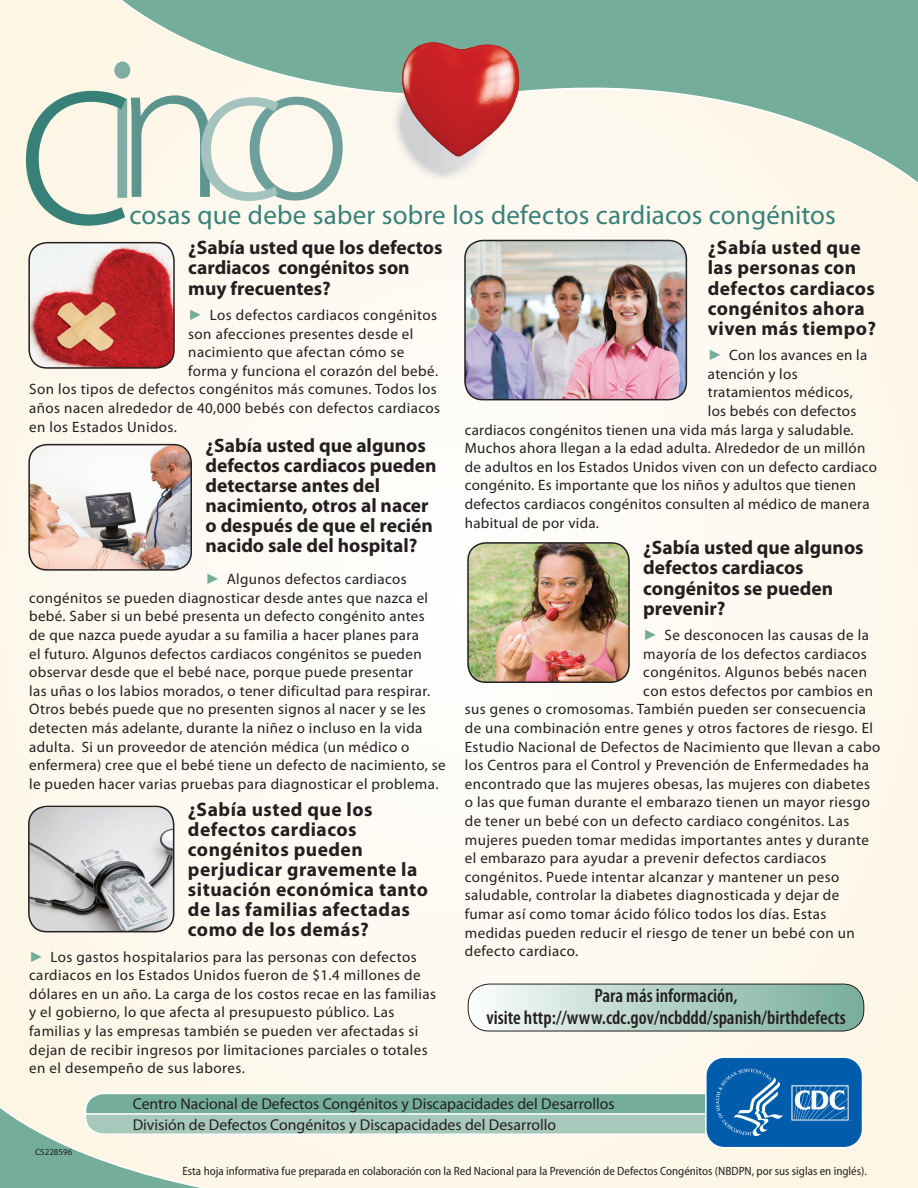
<style>
.page{position:relative;width:918px;height:1188px;background:#fef9f1}
.page>*{position:absolute;margin:0;border:0;box-sizing:border-box;transform-origin:0 0}
.t1{font:27px "Myriad Pro";letter-spacing:.005em;color:#388178}
.t2{font:700 19.5px/20.1px "Myriad Pro";color:#231f20}
.t3{font:700 19.5px/20.1px "Myriad Pro";letter-spacing:.025em;color:#231f20}
.t4{font:700 19.5px/20.1px "Myriad Pro";letter-spacing:.02em;color:#231f20}
.t5{font:600 condensed 19.5px/21.6px "Myriad Pro";color:#231f20;text-align:center}
.t6{font:15.75px/21.3px "Myriad Pro";color:#231f20}
.t7{font:15px/18.6px "Myriad Pro";letter-spacing:.03em;color:#231f20}
.t8{font:semi-condensed 12px "Myriad Pro";color:#231f20}
.t9{font:9px "Myriad Pro";color:#231f20}
.s1{font-family:"Impact";color:#74ad99}
</style>
<div class="page">
<svg style="left:116px;top:0;width:802px;height:187px"></svg>
<img style="left:29px;top:243px;width:145px;height:125px">
<div style="left:28px;top:242px;width:147px;height:127px;border:2px solid #231f20;border-radius:18px"></div>
<img style="left:465px;top:241px;width:221px;height:159px">
<div style="left:464px;top:240px;width:223px;height:160px;border:2px solid #231f20;border-radius:18px"></div>
<img style="left:468px;top:543px;width:161px;height:139px">
<div style="left:467px;top:542px;width:163px;height:141px;border:2px solid #231f20;border-radius:18px"></div>
<img style="left:29px;top:445px;width:162px;height:123px">
<div style="left:28px;top:444px;width:164px;height:127px;border:2px solid #231f20;border-radius:18px"></div>
<img style="left:29px;top:808px;width:145px;height:124px">
<div style="left:28px;top:806px;width:146px;height:126px;border:2px solid #231f20;border-radius:18px"></div>
<svg style="left:390px;top:60px;width:107px;height:122px"></svg>
<svg style="left:0;top:1056px;width:864px;height:132px"></svg>
<img style="left:402px;top:42px;width:118px;height:115px">
<svg style="left:26px;top:62px;width:317px;height:164px"></svg>
<svg style="left:468px;top:984px;width:396px;height:47px;background:#b7d3c8"></svg>
<div style="left:468px;top:984px;width:396px;height:47px;border:1px solid #231f20;border-radius:21px"></div>
<h1 class="t1" style="left:130px;top:198px;width:708px">cosas que debe saber sobre los defectos cardiacos congénitos</h1>
<h2 class="t2" style="left:188px;top:237px;width:256px">¿Sabía usted que los defectos cardiacos congénitos son muy frecuentes?</h2>
<p class="t7" style="left:188px;top:305px;width:250px"><span class="s1">►</span> Los defectos cardiacos congénitos</p>
<p class="t7" style="left:188px;top:324px;width:227px">son afecciones presentes desde el</p>
<p class="t7" style="left:188px;top:343px;width:218px">nacimiento que afectan cómo se</p>
<p class="t7" style="left:188px;top:361px;width:251px">forma y funciona el corazón del bebé.</p>
<p class="t7" style="left:29px;top:380px;width:409px">Son los tipos de defectos congénitos más comunes. Todos los</p>
<p class="t7" style="left:29px;top:398px;width:413px">años nacen alrededor de 40,000 bebés con defectos cardiacos</p>
<p class="t7" style="left:29px;top:417px;width:149px">en los Estados Unidos.</p>
<h2 class="t2" style="left:206px;top:434px;width:233px">¿Sabía usted que algunos defectos cardiacos pueden detectarse antes del nacimiento, otros al nacer o después de que el recién nacido sale del hospital?</h2>
<p class="t7" style="left:29px;top:570px;width:418px;text-indent:176px"><span class="s1">►</span> Algunos defectos cardiacos congénitos se pueden diagnosticar desde antes que nazca el bebé. Saber si un bebé presenta un defecto congénito antes<br>de que nazca puede ayudar a su familia a hacer planes para<br>el futuro. Algunos defectos cardiacos congénitos se pueden observar desde que el bebé nace, porque puede presentar<br>las uñas o los labios morados, o tener dificultad para respirar.<br>Otros bebés puede que no presenten signos al nacer y se les detecten más adelante, durante la niñez o incluso en la vida adulta. Si un proveedor de atención médica (un médico o enfermera) cree que el bebé tiene un defecto de nacimiento, se le pueden hacer varias pruebas para diagnosticar el problema.</p>
<h2 class="t3" style="left:188px;top:798px;width:242px">¿Sabía usted que los defectos cardiacos congénitos pueden perjudicar gravemente la situación económica tanto de las familias afectadas como de los demás?</h2>
<p class="t7" style="left:29px;top:947px;width:409px"><span class="s1">►</span> Los gastos hospitalarios para las personas con defectos cardiacos en los Estados Unidos fueron de $1.4 millones de dólares en un año. La carga de los costos recae en las familias y el gobierno, lo que afecta al presupuesto público. Las familias y las empresas también se pueden ver afectadas si dejan de recibir ingresos por limitaciones parciales o totales en el desempeño de sus labores.</p>
<h2 class="t4" style="left:708px;top:237px;width:170px">¿Sabía usted que las personas con defectos cardiacos congénitos ahora viven más tiempo?</h2>
<p class="t7" style="left:708px;top:346px;width:161px"><span class="s1">►</span> Con los avances en la</p>
<p class="t7" style="left:708px;top:364px;width:91px">atención y los</p>
<p class="t7" style="left:708px;top:383px;width:146px">tratamientos médicos,</p>
<p class="t7" style="left:708px;top:401px;width:150px">los bebés con defectos</p>
<p class="t7" style="left:465px;top:420px;width:391px">cardiacos congénitos tienen una vida más larga y saludable.</p>
<p class="t7" style="left:465px;top:439px;width:402px">Muchos ahora llegan a la edad adulta. Alrededor de un millón</p>
<p class="t7" style="left:465px;top:457px;width:414px">de adultos en los Estados Unidos viven con un defecto cardiaco</p>
<p class="t7" style="left:465px;top:476px;width:393px">congénito. Es importante que los niños y adultos que tienen</p>
<p class="t7" style="left:465px;top:494px;width:406px">defectos cardiacos congénitos consulten al médico de manera</p>
<p class="t7" style="left:465px;top:513px;width:136px">habitual de por vida.</p>
<h2 class="t2" style="left:643px;top:537px;width:222px">¿Sabía usted que algunos defectos cardiacos congénitos se pueden prevenir?</h2>
<p class="t7" style="left:643px;top:625px;width:227px"><span class="s1">►</span> Se desconocen las causas de la</p>
<p class="t7" style="left:643px;top:644px;width:225px">mayoría de los defectos cardiacos</p>
<p class="t7" style="left:643px;top:663px;width:225px">congénitos. Algunos bebés nacen</p>
<p class="t7" style="left:643px;top:681px;width:231px">con estos defectos por cambios en</p>
<p class="t7" style="left:465px;top:700px;width:403px">sus genes o cromosomas. También pueden ser consecuencia</p>
<p class="t7" style="left:465px;top:718px;width:410px">de una combinación entre genes y otros factores de riesgo. El</p>
<p class="t7" style="left:465px;top:737px;width:417px">Estudio Nacional de Defectos de Nacimiento que llevan a cabo</p>
<p class="t7" style="left:465px;top:756px;width:406px">los Centros para el Control y Prevención de Enfermedades ha</p>
<p class="t7" style="left:465px;top:774px;width:407px">encontrado que las mujeres obesas, las mujeres con diabetes</p>
<p class="t7" style="left:465px;top:793px;width:407px">o las que fuman durante el embarazo tienen un mayor riesgo</p>
<p class="t7" style="left:465px;top:811px;width:386px">de tener un bebé con un defecto cardiaco congénitos. Las</p>
<p class="t7" style="left:465px;top:830px;width:406px">mujeres pueden tomar medidas importantes antes y durante</p>
<p class="t7" style="left:465px;top:849px;width:363px">el embarazo para ayudar a prevenir defectos cardiacos</p>
<p class="t7" style="left:465px;top:867px;width:376px">congénitos. Puede intentar alcanzar y mantener un peso</p>
<p class="t7" style="left:465px;top:886px;width:376px">saludable, controlar la diabetes diagnosticada y dejar de</p>
<p class="t7" style="left:465px;top:904px;width:363px">fumar así como tomar ácido fólico todos los días. Estas</p>
<p class="t7" style="left:465px;top:923px;width:392px">medidas pueden reducir el riesgo de tener un bebé con un</p>
<p class="t7" style="left:465px;top:942px;width:115px">defecto cardiaco.</p>
<h2 class="t5" style="left:486px;top:984px;width:361px">Para más información,<br>visite http://www.cdc.gov/ncbddd/spanish/birthdefects</h2>
<p class="t9" style="left:35px;top:1147px;width:39px">CS228596</p>
<p class="t6" style="left:133px;top:1093px;width:483px">Centro Nacional de Defectos Congénitos y Discapacidades del Desarrollos<br>División de Defectos Congénitos y Discapacidades del Desarrollo</p>
<p class="t8" style="left:183px;top:1165px;width:686px">Esta hoja informativa fue preparada en colaboración con la Red Nacional para la Prevención de Defectos Congénitos (NBDPN, por sus siglas en inglés).</p>
</div>
